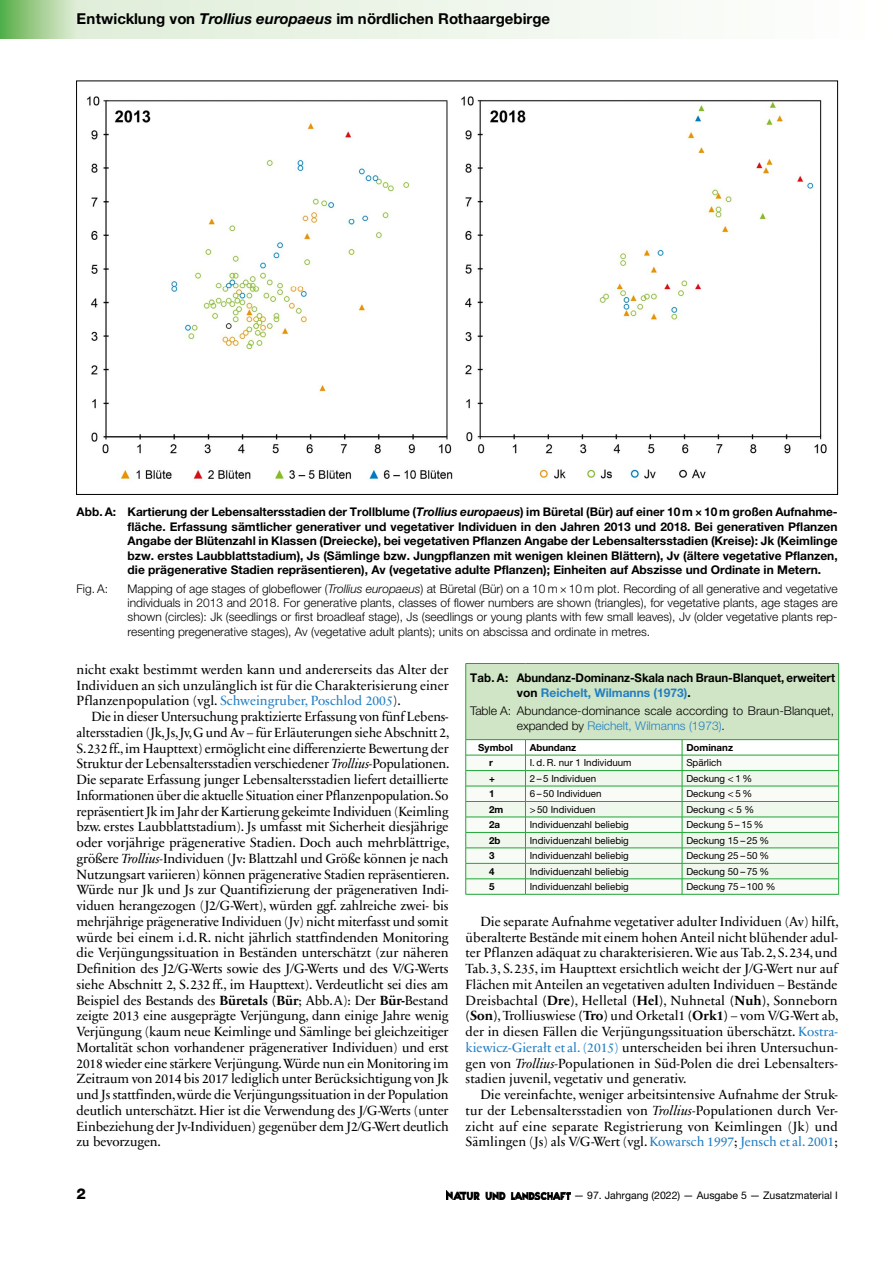
<style>
.page{position:relative;width:893px;height:1263px;background:#fff}
.page>*{position:absolute;margin:0;border:0;box-sizing:border-box;transform-origin:0 0}
.t1{font:700 15px "Helvetica Neue LT Pro";color:#000}
.t2{font:800 15px "Helvetica Neue LT Pro";color:#000}
.Fließtext_Text_mit_Einzug{font:13.5px/15.8px "Sabon Next LT Pro";color:#000;text-align:justify}
.Fließtext_Text_ohne_Einzug{font:13.5px/15.8px "Sabon Next LT Pro";color:#000;text-align:justify}
.Tabellen_Tab-Kopf_deutsch_mit_Nr{font:700 12px/14.4px "Helvetica Neue LT Pro";color:#000;text-align:justify}
.Tabellen_Tab-Kopf_englisch_mit_Nr{font:300 12px/14.4px "Helvetica Neue LT Pro";color:#000;text-align:justify}
.Tabellen_Tab-Kopf_deutsch_mit_Nr-2{font:700 12px/14.4px "Helvetica Neue LT Pro";color:#000;scale:.96 1}
.t3{font:10.5px "Helvetica Neue LT Pro";color:#000}
.Tabellen_Tab-Text_linksbündig{font:9.75px "Helvetica Neue LT Pro";color:#000}
.Tabellen_Tab-Spalte_linksbündig{font:700 9.75px "Helvetica Neue LT Pro";color:#000}
.Tabellen_Tab-Text_linksbündig-2{font:700 9.75px "Helvetica Neue LT Pro";color:#000}
.Tabellen_Tab-Spalte_zentriert{font:700 9.75px "Helvetica Neue LT Pro";color:#000}
.s1{font-style:italic}
.s2{color:#237ec2}
.s3{font-weight:700}
</style>
<div class="page">
<div style="left:77px;top:0;width:816px;height:38px;background:linear-gradient(to right,#e0eeda,#fff)"></div>
<div style="left:0;top:0;width:77px;height:38px;background:linear-gradient(to right,#58ae47,#e5edd8)"></div>
<img style="left:447px;top:1191px;width:124px;height:8px">
<img style="left:86px;top:96px;width:741px;height:386px">
<div style="left:466px;top:663px;width:373px;height:77px;background:#d0e5c5"></div>
<hr style="left:466px;top:663px;width:59px;height:1px;background:#1fa637">
<hr style="left:465px;top:664px;width:1px;height:75px;background:#1fa637">
<hr style="left:525px;top:663px;width:157px;height:1px;background:#1fa637">
<hr style="left:682px;top:663px;width:157px;height:1px;background:#1fa637">
<hr style="left:838px;top:664px;width:1px;height:75px;background:#1fa637">
<hr style="left:466px;top:739px;width:59px;height:1px;background:#1fa637">
<hr style="left:525px;top:739px;width:157px;height:1px;background:#1fa637">
<hr style="left:682px;top:739px;width:157px;height:1px;background:#1fa637">
<svg style="left:465px;top:740px;width:374px;height:154px"></svg>
<hr style="left:466px;top:894px;width:59px;height:1px;background:#1fa637">
<hr style="left:525px;top:894px;width:157px;height:1px;background:#1fa637">
<hr style="left:682px;top:894px;width:157px;height:1px;background:#1fa637">
<p class="t1" style="left:77px;top:10px;width:475px">Entwicklung von <span class="s1">Trollius europaeus</span> im nördlichen Rothaargebirge</p>
<p class="Tabellen_Tab-Kopf_deutsch_mit_Nr" style="left:128px;top:505px;width:712px;text-indent:-51px">Abb. A: Kartierung der Lebensaltersstadien der Trollblume (<span class="s1">Trollius europaeus</span>) im Büretal (Bür) auf einer 10 m × 10 m großen Aufnahme&shy;fläche. Erfassung sämtlicher generativer und vegetativer Individuen in den Jahren 2013 und 2018. Bei generativen Pflanzen Angabe der Blütenzahl in Klassen (Dreiecke), bei vegetativen Pflanzen Angabe der Lebensaltersstadien (Kreise): Jk (Keimlinge bzw. erstes Laubblattstadium), Js (Sämlinge bzw. Jungpflanzen mit wenigen kleinen Blättern), Jv (ältere vegetative Pflanzen, die prägenerative Stadien repräsentieren), Av (vegetative adulte Pflanzen); Einheiten auf Abszisse und Ordinate in Metern.</p>
<p class="Tabellen_Tab-Kopf_englisch_mit_Nr" style="left:77px;top:581px;width:33px">Fig. A:</p>
<p class="Tabellen_Tab-Kopf_englisch_mit_Nr" style="left:128px;top:581px;width:712px">Mapping of age stages of globeflower (<span class="s1">Trollius europaeus</span>) at Büretal (Bür) on a 10 m × 10 m plot. Recording of all generative and vegetative individuals in 2013 and 2018. For generative plants, classes of flower numbers are shown (triangles), for vegetative plants, age stages are shown (circles): Jk (seedlings or first broadleaf stage), Js (seedlings or young plants with few small leaves), Jv (older vegetative plants rep&shy;resenting pregenerative stages), Av (vegetative adult plants); units on abscissa and ordinate in metres.</p>
<p class="Tabellen_Tab-Kopf_deutsch_mit_Nr-2" style="left:517px;top:670px;width:333px;text-indent:-47px">Tab. A: Abundanz-Dominanz-Skala nach Braun-Blanquet, erweitert von <span class="s2">Reichelt, Wilmanns (1973)</span>.</p>
<p class="Tabellen_Tab-Kopf_englisch_mit_Nr" style="left:517px;top:703px;width:319px;text-indent:-47px">Table A: Abundance-dominance scale according to Braun-Blanquet, expanded by <span class="s2">Reichelt, Wilmanns (1973)</span>.</p>
<p class="Tabellen_Tab-Spalte_zentriert" style="left:478px;top:741px;width:36px">Symbol</p>
<p class="Tabellen_Tab-Spalte_linksbündig" style="left:530px;top:741px;width:48px">Abundanz</p>
<p class="Tabellen_Tab-Spalte_linksbündig" style="left:686px;top:741px;width:48px">Dominanz</p>
<p class="Tabellen_Tab-Text_linksbündig-2" style="left:489px;top:757px;width:5px">r</p>
<p class="Tabellen_Tab-Text_linksbündig" style="left:530px;top:757px;width:103px">I. d. R. nur 1 Individuum</p>
<p class="Tabellen_Tab-Text_linksbündig" style="left:686px;top:757px;width:37px">Spärlich</p>
<p class="Tabellen_Tab-Text_linksbündig-2" style="left:489px;top:772px;width:7px">+</p>
<p class="Tabellen_Tab-Text_linksbündig" style="left:530px;top:772px;width:68px">2 – 5 Individuen</p>
<p class="Tabellen_Tab-Text_linksbündig" style="left:686px;top:772px;width:67px">Deckung &lt; 1 %</p>
<p class="Tabellen_Tab-Text_linksbündig-2" style="left:489px;top:788px;width:7px">1</p>
<p class="Tabellen_Tab-Text_linksbündig" style="left:530px;top:788px;width:73px">6 – 50 Individuen</p>
<p class="Tabellen_Tab-Text_linksbündig" style="left:686px;top:788px;width:67px">Deckung &lt; 5 %</p>
<p class="Tabellen_Tab-Text_linksbündig-2" style="left:489px;top:803px;width:16px">2m</p>
<p class="Tabellen_Tab-Text_linksbündig" style="left:530px;top:803px;width:67px">&gt; 50 Individuen</p>
<p class="Tabellen_Tab-Text_linksbündig" style="left:686px;top:803px;width:69px">Deckung &lt; 5 %</p>
<p class="Tabellen_Tab-Text_linksbündig-2" style="left:489px;top:819px;width:13px">2a</p>
<p class="Tabellen_Tab-Text_linksbündig" style="left:530px;top:819px;width:101px">Individuenzahl beliebig</p>
<p class="Tabellen_Tab-Text_linksbündig" style="left:686px;top:819px;width:79px">Deckung 5 – 15 %</p>
<p class="Tabellen_Tab-Text_linksbündig-2" style="left:489px;top:834px;width:13px">2b</p>
<p class="Tabellen_Tab-Text_linksbündig" style="left:530px;top:834px;width:101px">Individuenzahl beliebig</p>
<p class="Tabellen_Tab-Text_linksbündig" style="left:686px;top:834px;width:84px">Deckung 15 – 25 %</p>
<p class="Tabellen_Tab-Text_linksbündig-2" style="left:489px;top:850px;width:7px">3</p>
<p class="Tabellen_Tab-Text_linksbündig" style="left:530px;top:850px;width:101px">Individuenzahl beliebig</p>
<p class="Tabellen_Tab-Text_linksbündig" style="left:686px;top:850px;width:84px">Deckung 25 – 50 %</p>
<p class="Tabellen_Tab-Text_linksbündig-2" style="left:489px;top:865px;width:7px">4</p>
<p class="Tabellen_Tab-Text_linksbündig" style="left:530px;top:865px;width:101px">Individuenzahl beliebig</p>
<p class="Tabellen_Tab-Text_linksbündig" style="left:686px;top:865px;width:84px">Deckung 50 – 75 %</p>
<p class="Tabellen_Tab-Text_linksbündig-2" style="left:489px;top:880px;width:7px">5</p>
<p class="Tabellen_Tab-Text_linksbündig" style="left:530px;top:881px;width:101px">Individuenzahl beliebig</p>
<p class="Tabellen_Tab-Text_linksbündig" style="left:686px;top:881px;width:91px">Deckung 75 – 100 %</p>
<p class="Fließtext_Text_ohne_Einzug" style="left:77px;top:661px;width:374px">nicht exakt bestimmt werden kann und andererseits das Alter der Individuen an sich unzulänglich ist für die Charakterisierung einer Pflanzenpopulation (vgl. <span class="s2">Schweingruber, Poschlod 2005</span>).</p>
<p class="Fließtext_Text_mit_Einzug" style="left:77px;top:708px;width:374px;text-indent:15px">Die in dieser Untersuchung praktizierte Erfassung von fünf Lebens&shy;altersstadien (Jk, Js, Jv, G und Av – für Erläuterungen siehe Abschnitt 2, S.232 ff., im Haupttext) ermöglicht eine differenzierte Bewertung der Struktur der Lebensaltersstadien verschiedener <span class="s1">Trollius-</span>Populationen.<br>Die separate Erfassung junger Lebensaltersstadien liefert detaillierte Informationen über die aktuelle Situation einer Pflanzenpopulation. So repräsentiert Jk im Jahr der Kartierung gekeimte Individuen (Keimling bzw. erstes Laubblattstadium). Js umfasst mit Sicherheit diesjährige oder vorjährige prägenerative Stadien. Doch auch mehrblättrige, größere <span class="s1">Trollius-</span>Individuen (Jv: Blattzahl und Größe können je nach Nutzungsart variieren) können prägenerative Stadien repräsentieren.<br>Würde nur Jk und Js zur Quantifizierung der prägenerativen Indi&shy;viduen herangezogen (J2/G-Wert), würden ggf. zahlreiche zwei- bis mehrjährige prägenerative Individuen (Jv) nicht miterfasst und somit würde bei einem i.d.R. nicht jährlich stattfindenden Monitoring die Verjüngungssituation in Beständen unterschätzt (zur näheren Definition des J2/G-Werts sowie des J/G-Werts und des V/G-Werts siehe Abschnitt 2, S.232 ff., im Haupttext). Verdeutlicht sei dies am Beispiel des Bestands des <span class="s3">Büretals (Bür</span>; Abb.A): Der <span class="s3">Bür-</span>Bestand zeigte 2013 eine ausgeprägte Verjüngung, dann einige Jahre wenig Verjüngung (kaum neue Keimlinge und Sämlinge bei gleichzeitiger Mortalität schon vorhandener prägenerativer Individuen) und erst 2018 wieder eine stärkere Verjüngung. Würde nun ein Monitoring im Zeitraum von 2014 bis 2017 lediglich unter Berücksichtigung von Jk und Js stattfinden, würde die Verjüngungssituation in der Population deutlich unterschätzt. Hier ist die Verwendung des J/G-Werts (unter Einbeziehung der Jv-Individuen) gegenüber dem J2/G-Wert deutlich zu bevorzugen.</p>
<p class="Fließtext_Text_mit_Einzug" style="left:466px;top:913px;width:375px;text-indent:15px">Die separate Aufnahme vegetativer adulter Individuen (Av) hilft, überalterte Bestände mit einem hohen Anteil nicht blühender adul&shy;ter Pflanzen adäquat zu charakterisieren. Wie aus Tab.2, S.234, und Tab.3, S.235, im Haupttext ersichtlich weicht der J/G-Wert nur auf Flächen mit Anteilen an vegetativen adulten Individuen – Bestände Dreisbachtal <span class="s3">(Dre)</span>, Helletal <span class="s3">(Hel)</span>, Nuhnetal <span class="s3">(Nuh)</span>, Sonneborn <span class="s3">(Son)</span>, Trolliuswiese <span class="s3">(Tro)</span> und Orketal1 <span class="s3">(Ork1)</span> – vom V/G-Wert ab, der in diesen Fällen die Verjüngungssituation überschätzt. <span class="s2">Kostra&shy;kiewicz-Gierałt et al. (2015)</span> unterscheiden bei ihren Untersuchun&shy;gen von <span class="s1">Trollius-</span>Populationen in Süd-Polen die drei Lebensalters&shy;stadien juvenil, vegetativ und generativ.</p>
<p class="Fließtext_Text_mit_Einzug" style="left:466px;top:1086px;width:374px;text-indent:15px">Die vereinfachte, weniger arbeitsintensive Aufnahme der Struk&shy;tur der Lebensaltersstadien von <span class="s1">Trollius-</span>Populationen durch Ver&shy;zicht auf eine separate Registrierung von Keimlingen (Jk) und Sämlingen (Js) als V/G-Wert (vgl. <span class="s2">Kowarsch 1997</span>; <span class="s2">Jensch et al. 2001</span>;</p>
<p class="t2" style="left:77px;top:1185px;width:11px">2</p>
<p class="t3" style="left:574px;top:1189px;width:265px">— 97. Jahrgang (2022) — Ausgabe 5 — Zusatzmaterial I</p>
</div>
